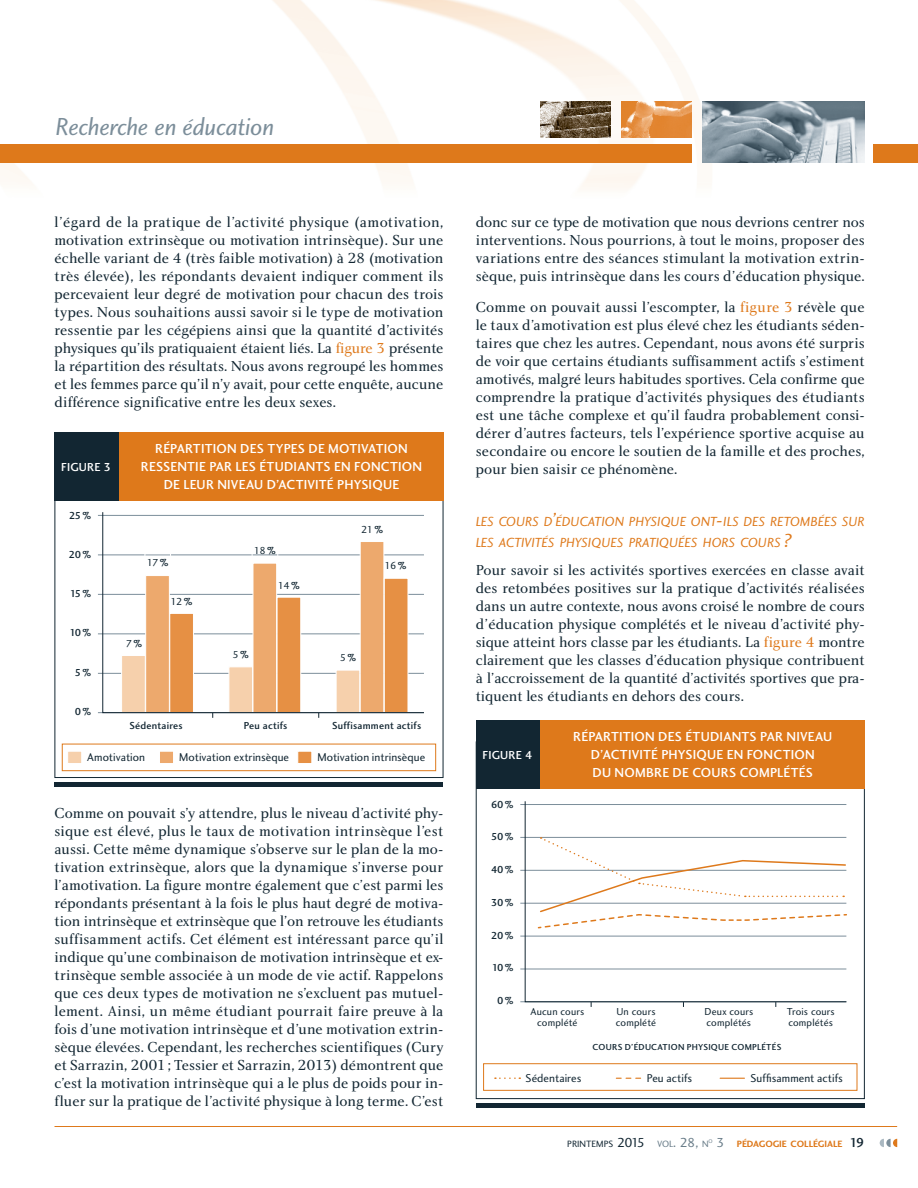
<style>
.page{position:relative;width:918px;height:1188px;background:#fff}
.page>*{position:absolute;margin:0;border:0;box-sizing:border-box;transform-origin:0 0}
.t1{font:25.5px "Charlotte Sans Book Italic Plain";letter-spacing:-.01em;color:#7c8e9a}
.t2{font:15px/18px "Charlotte Book Plain";color:#122632;text-align:justify}
.t3{font:13.65px/21px "Charlotte Sans Book Italic Plain";letter-spacing:-.01em;color:#de791b}
.t4{font:13.5px/18px "Charlotte Sans Medium Plain";letter-spacing:.015em;color:#fff;text-align:center}
.t5{font:12px "Charlotte Sans Medium Plain";letter-spacing:.02em;color:#fff}
.t6{font:11.7px "Charlotte Sans Book Plain";letter-spacing:.005em;color:#122632}
.t7{font:10.5px/10.5px "Charlotte Sans Book Plain";letter-spacing:.015em;color:#122632}
.t8{font:10.5px "Charlotte Sans Medium Plain";letter-spacing:.015em;color:#122632}
.t9{font:9.45px "Charlotte Sans Bold Plain";color:#de791b}
.t10{font:9.45px "Charlotte Sans Book Plain";color:#122632}
.t11{font:9px "Charlotte Sans Medium Plain";letter-spacing:.03em;color:#122632}
.t12{font:5.55px "Charlotte Sans Book Plain";color:#687c88}
.s1{color:#de791b}
.s2{font-family:"Charlotte Sans Medium Plain"}
.s3{font-size:19.5px}
.s4{font-size:13.5px}
.s5{color:#687c88}
.s6{font-size:13.5px;color:#687c88}
.s7{font-family:"Charlotte Sans Book Plain";font-size:13.5px;color:#687c88}
.s8{font-family:"Charlotte Sans Medium Plain";font-size:13.5px;color:#122632}
</style>
<div class="page">
<img style="left:0;top:0;width:918px;height:189px">
<img style="left:702px;top:101px;width:162px;height:62px">
<img style="left:540px;top:101px;width:70px;height:36px">
<img style="left:621px;top:101px;width:70px;height:36px">
<svg style="left:879px;top:1138px;width:18px;height:9px"></svg>
<hr style="left:54px;top:1126px;width:843px;height:1px;background:#de791b">
<div style="left:873px;top:144px;width:45px;height:18px;background:#de791b"></div>
<div style="left:0;top:144px;width:692px;height:18px;background:#de791b"></div>
<hr style="left:476px;top:1103px;width:388px;height:4px;background:#122632">
<div style="left:476px;top:721px;width:388px;height:67px;background:#122632"></div>
<div style="left:540px;top:720px;width:324px;height:68px;background:#de791b"></div>
<hr style="left:520px;top:1001px;width:326px;height:1px;background:#7c8e9a">
<hr style="left:520px;top:968px;width:326px;height:1px;background:#7c8e9a">
<hr style="left:520px;top:935px;width:326px;height:1px;background:#7c8e9a">
<hr style="left:520px;top:903px;width:326px;height:1px;background:#7c8e9a">
<hr style="left:520px;top:870px;width:326px;height:1px;background:#7c8e9a">
<hr style="left:520px;top:837px;width:326px;height:1px;background:#7c8e9a">
<hr style="left:520px;top:804px;width:326px;height:1px;background:#7c8e9a">
<svg style="left:524px;top:801px;width:323px;height:201px"></svg>
<svg style="left:537px;top:837px;width:310px;height:92px"></svg>
<div style="left:483px;top:1063px;width:374px;height:27px;border:1px solid #de791b"></div>
<svg style="left:495px;top:1077px;width:25px;height:1px"></svg>
<svg style="left:616px;top:1077px;width:24px;height:1px"></svg>
<svg style="left:720px;top:1077px;width:24px;height:1px"></svg>
<div style="left:54px;top:782px;width:389px;height:5px;background:#122632"></div>
<div style="left:62px;top:744px;width:374px;height:27px;border:1px solid #de791b"></div>
<div style="left:67px;top:751px;width:15px;height:12px;background:#f6d0ac;border:1px solid #fff"></div>
<div style="left:159px;top:751px;width:15px;height:12px;background:#eda96d;border:1px solid #fff"></div>
<div style="left:297px;top:751px;width:15px;height:12px;background:#e69044;border:1px solid #fff"></div>
<div style="left:54px;top:433px;width:389px;height:67px;background:#122632"></div>
<div style="left:119px;top:432px;width:324px;height:68px;background:#de791b"></div>
<hr style="left:98px;top:673px;width:326px;height:1px;background:#7c8e9a">
<hr style="left:98px;top:633px;width:326px;height:1px;background:#7c8e9a">
<hr style="left:98px;top:594px;width:326px;height:1px;background:#7c8e9a">
<hr style="left:98px;top:554px;width:326px;height:1px;background:#7c8e9a">
<hr style="left:98px;top:515px;width:326px;height:1px;background:#7c8e9a">
<hr style="left:98px;top:712px;width:326px;height:1px;background:#7c8e9a">
<svg style="left:102px;top:512px;width:322px;height:201px"></svg>
<h1 class="t1" style="left:56px;top:112px;width:220px">Recherche en éducation</h1>
<p class="t2" style="left:54px;top:212px;width:390px">l’égard de la pratique de l’activité physique (amotivation, motivation extrinsèque ou motivation intrinsèque). Sur une échelle variant de 4 (très faible motivation) à 28 (motivation très élevée), les répondants devaient indiquer comment ils percevaient leur degré de motivation pour chacun des trois types. Nous souhaitions aussi savoir si le type de motivation ressentie par les cégépiens ainsi que la quantité d’activités physiques qu’ils pratiquaient étaient liés. La <span class="s1">figure 3</span> présente la répartition des résultats. Nous avons regroupé les hommes et les femmes parce qu’il n’y avait, pour cette enquête, aucune différence significative entre les deux sexes.</p>
<p class="t5" style="left:61px;top:459px;width:51px">FIGURE 3</p>
<p class="t8" style="left:69px;top:509px;width:23px">25%</p>
<p class="t8" style="left:69px;top:548px;width:24px">20%</p>
<p class="t8" style="left:70px;top:587px;width:22px">15%</p>
<p class="t8" style="left:70px;top:626px;width:23px">10%</p>
<p class="t8" style="left:75px;top:666px;width:18px">5%</p>
<p class="t8" style="left:75px;top:705px;width:18px">0%</p>
<p class="t4" style="left:141px;top:439px;width:283px">RÉPARTITION DES TYPES DE MOTIVATION<br>RESSENTIE PAR LES ÉTUDIANTS EN FONCTION<br>DE LEUR NIVEAU D’ACTIVITÉ PHYSIQUE</p>
<p class="t7" style="left:147px;top:557px;width:23px">17<span class="s2">%</span></p>
<p class="t7" style="left:126px;top:637px;width:18px">7<span class="s2">%</span></p>
<p class="t7" style="left:170px;top:596px;width:23px">12<span class="s2">%</span></p>
<p class="t7" style="left:254px;top:545px;width:23px">18<span class="s2">%</span></p>
<p class="t7" style="left:232px;top:649px;width:18px">5<span class="s2">%</span></p>
<p class="t7" style="left:278px;top:580px;width:23px">14<span class="s2">%</span></p>
<p class="t7" style="left:361px;top:524px;width:24px">21<span class="s2">%</span></p>
<p class="t7" style="left:384px;top:560px;width:23px">16<span class="s2">%</span></p>
<p class="t7" style="left:340px;top:652px;width:18px">5<span class="s2">%</span></p>
<p class="t8" style="left:129px;top:719px;width:55px">Sédentaires</p>
<p class="t8" style="left:244px;top:719px;width:45px">Peu actifs</p>
<p class="t8" style="left:332px;top:719px;width:91px">Suffisamment actifs</p>
<p class="t6" style="left:87px;top:750px;width:59px">Amotivation</p>
<p class="t6" style="left:179px;top:750px;width:112px">Motivation extrinsèque</p>
<p class="t6" style="left:317px;top:750px;width:109px">Motivation intrinsèque</p>
<p class="t2" style="left:54px;top:803px;width:390px">Comme on pouvait s’y attendre, plus le niveau d’activité phy&shy;sique est élevé, plus le taux de motivation intrinsèque l’est aussi. Cette même dynamique s’observe sur le plan de la mo&shy;tivation extrinsèque, alors que la dynamique s’inverse pour l’amotivation. La figure montre également que c’est parmi les répondants présentant à la fois le plus haut degré de motiva&shy;tion intrinsèque et extrinsèque que l’on retrouve les étudiants suffisamment actifs. Cet élément est intéressant parce qu’il indique qu’une combinaison de motivation intrinsèque et ex&shy;trinsèque semble associée à un mode de vie actif. Rappelons que ces deux types de motivation ne s’excluent pas mutuel&shy;lement. Ainsi, un même étudiant pourrait faire preuve à la fois d’une motivation intrinsèque et d’une motivation extrin&shy;sèque élevées. Cependant, les recherches scientifiques (Cury et Sarrazin, 2001; Tessier et Sarrazin, 2013) démontrent que c’est la motivation intrinsèque qui a le plus de poids pour in&shy;fluer sur la pratique de l’activité physique à long terme. C’est</p>
<p class="t2" style="left:476px;top:212px;width:390px">donc sur ce type de motivation que nous devrions centrer nos interventions. Nous pourrions, à tout le moins, proposer des variations entre des séances stimulant la motivation extrin&shy;sèque, puis intrinsèque dans les cours d’éducation physique.</p>
<p class="t2" style="left:476px;top:298px;width:390px">Comme on pouvait aussi l’escompter, la <span class="s1">figure 3</span> révèle que le taux d’amotivation est plus élevé chez les étudiants séden&shy;taires que chez les autres. Cependant, nous avons été surpris de voir que certains étudiants suffisamment actifs s’estiment amotivés, malgré leurs habitudes sportives. Cela confirme que comprendre la pratique d’activités physiques des étudiants est une tâche complexe et qu’il faudra probablement consi&shy;dérer d’autres facteurs, tels l’expérience sportive acquise au secondaire ou encore le soutien de la famille et des proches, pour bien saisir ce phénomène.</p>
<p class="t3" style="left:476px;top:510px;width:390px">LES COURS D<span class="s3">’</span>ÉDUCATION PHYSIQUE ONT<span class="s3">-</span>ILS DES RETOMBÉES SUR<br>LES ACTIVITÉS PHYSIQUES PRATIQUÉES HORS COURS <span class="s3">?</span></p>
<p class="t2" style="left:476px;top:560px;width:390px">Pour savoir si les activités sportives exercées en classe avait des retombées positives sur la pratique d’activités réalisées dans un autre contexte, nous avons croisé le nombre de cours d’éducation physique complétés et le niveau d’activité phy&shy;sique atteint hors classe par les étudiants. La <span class="s1">figure 4</span> montre clairement que les classes d’éducation physique contribuent à l’accroissement de la quantité d’activités sportives que pra&shy;tiquent les étudiants en dehors des cours.</p>
<p class="t5" style="left:482px;top:747px;width:51px">FIGURE 4</p>
<p class="t8" style="left:491px;top:797px;width:24px">60%</p>
<p class="t8" style="left:491px;top:830px;width:24px">50%</p>
<p class="t8" style="left:491px;top:863px;width:24px">40%</p>
<p class="t8" style="left:491px;top:896px;width:24px">30%</p>
<p class="t8" style="left:491px;top:928px;width:24px">20%</p>
<p class="t8" style="left:492px;top:961px;width:23px">10%</p>
<p class="t8" style="left:497px;top:994px;width:18px">0%</p>
<p class="t4" style="left:573px;top:727px;width:260px">RÉPARTITION DES ÉTUDIANTS PAR NIVEAU<br>D’ACTIVITÉ PHYSIQUE EN FONCTION<br>DU NOMBRE DE COURS COMPLÉTÉS</p>
<p class="t7" style="left:530px;top:1006px;width:55px;text-align:center">Aucun cours complété</p>
<p class="t7" style="left:616px;top:1006px;width:42px">Un cours complété</p>
<p class="t7" style="left:704px;top:1006px;width:50px">Deux cours complétés</p>
<p class="t7" style="left:786px;top:1006px;width:50px">Trois cours complétés</p>
<p class="t11" style="left:592px;top:1041px;width:190px">COURS D’ÉDUCATION PHYSIQUE COMPLÉTÉS</p>
<p class="t6" style="left:525px;top:1070px;width:57px">Sédentaires</p>
<p class="t6" style="left:647px;top:1070px;width:47px">Peu actifs</p>
<p class="t6" style="left:750px;top:1070px;width:94px">Suffisamment actifs</p>
<p class="t10" style="left:567px;top:1138px;width:143px">PRINTEMPS <span class="s4">2015</span> <span class="s5">VOL</span><span class="s6">. 28,</span> <span class="s5">N</span></p>
<p class="t12" style="left:708px;top:1137px;width:6px">O</p>
<p class="t9" style="left:716px;top:1138px;width:149px"><span class="s7">3</span> PÉDAGOGIE COLLÉGIALE <span class="s8">19</span></p>
</div>
